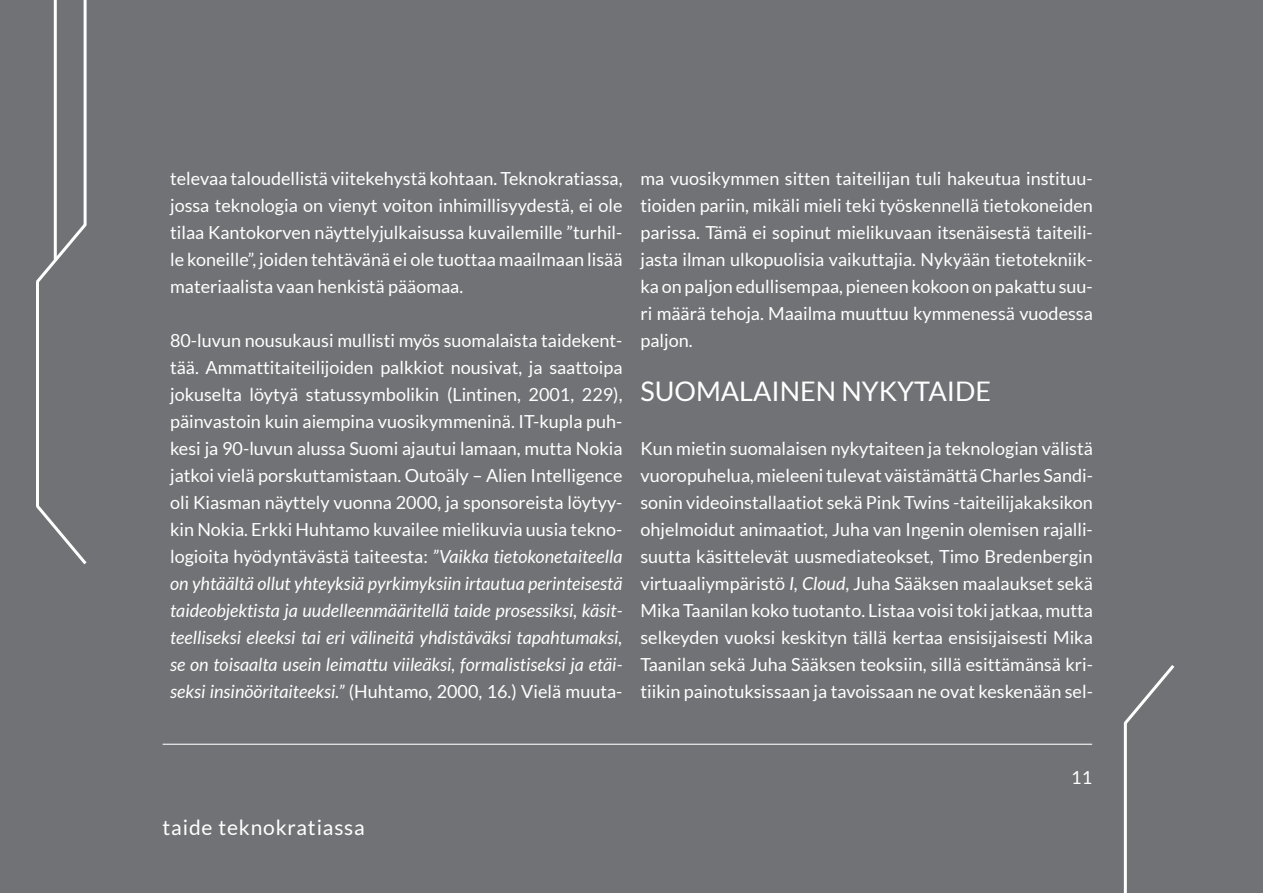
<style>
.page{position:relative;width:1263px;height:893px;background:#717275}
.page>*{position:absolute;margin:0;border:0;box-sizing:border-box;transform-origin:0 0}
.t1{font:27px "Lato";color:#fff}
.t2{font:21px "Lato";letter-spacing:.04em;color:#fff}
.t3{font:18px/27px "Lato";color:#fff;text-align:justify}
.s1{font-style:italic}
</style>
<div class="page">
<hr style="left:1124px;top:723px;width:3px;height:170px;background:#fff">
<svg style="left:1123px;top:665px;width:52px;height:63px"></svg>
<hr style="left:84px;top:0;width:3px;height:225px;background:#fff">
<svg style="left:36px;top:220px;width:51px;height:62px"></svg>
<hr style="left:36px;top:281px;width:3px;height:225px;background:#fff">
<svg style="left:36px;top:506px;width:51px;height:59px"></svg>
<hr style="left:54px;top:0;width:3px;height:260px;background:#fff">
<hr style="left:163px;top:744px;width:929px;height:1px;background:#fff">
<p class="t3" style="left:170px;top:165px;width:454px">televaa taloudellistä viitekehystä kohtaan. Teknokratiassa, jossa teknologia on vienyt voiton inhimillisyydestä, ei ole tilaa Kantokorven näyttelyjulkaisussa kuvailemille ”turhil&shy;le koneille”, joiden tehtävänä ei ole tuottaa maailmaan lisää materiaalista vaan henkistä pääomaa.</p>
<p class="t3" style="left:170px;top:327px;width:454px">80-luvun nousukausi mullisti myös suomalaista taidekent&shy;tää. Ammattitaiteilijoiden palkkiot nousivat, ja saattoipa jokuselta löytyä statussymbolikin (Lintinen, 2001, 229), päinvastoin kuin aiempina vuosikymmeninä. IT-kupla puh&shy;kesi ja 90-luvun alussa Suomi ajautui lamaan, mutta Nokia jatkoi vielä porskuttamistaan. Outoäly – Alien Intelligence oli Kiasman näyttely vuonna 2000, ja sponsoreista löytyy&shy;kin Nokia. Erkki Huhtamo kuvailee mielikuvia uusia tekno&shy;logioita hyödyntävästä taiteesta: <span class="s1">”Vaikka tietokonetaiteella on yhtäältä ollut yhteyksiä pyrkimyksiin irtautua perinteisestä taideobjektista ja uudelleenmääritellä taide prosessiksi, käsit&shy;teelliseksi eleeksi tai eri välineitä yhdistäväksi tapahtumaksi, se on toisaalta usein leimattu viileäksi, formalistiseksi ja etäi&shy;seksi insinööritaiteeksi.”</span> (Huhtamo, 2000, 16.) Vielä muuta-</p>
<p class="t3" style="left:640px;top:165px;width:454px">ma vuosikymmen sitten taiteilijan tuli hakeutua instituu&shy;tioiden pariin, mikäli mieli teki työskennellä tietokoneiden parissa. Tämä ei sopinut mielikuvaan itsenäisestä taiteili&shy;jasta ilman ulkopuolisia vaikuttajia. Nykyään tietotekniik&shy;ka on paljon edullisempaa, pieneen kokoon on pakattu suu&shy;ri määrä tehoja. Maailma muuttuu kymmenessä vuodessa paljon.</p>
<h1 class="t1" style="left:640px;top:376px;width:352px">SUOMALAINEN NYKYTAIDE</h1>
<p class="t3" style="left:640px;top:435px;width:454px">Kun mietin suomalaisen nykytaiteen ja teknologian välistä vuoropuhelua, mieleeni tulevat väistämättä Charles Sandi&shy;sonin videoinstallaatiot sekä Pink Twins -taiteilijakaksikon ohjelmoidut animaatiot, Juha van Ingenin olemisen rajalli&shy;suutta käsittelevät uusmediateokset, Timo Bredenbergin virtuaaliympäristö <span class="s1">I, Cloud</span>, Juha Sääksen maalaukset sekä Mika Taanilan koko tuotanto. Listaa voisi toki jatkaa, mutta selkeyden vuoksi keskityn tällä kertaa ensisijaisesti Mika Taanilan sekä Juha Sääksen teoksiin, sillä esittämänsä kri&shy;tiikin painotuksissaan ja tavoissaan ne ovat keskenään sel-</p>
<p class="t2" style="left:163px;top:816px;width:204px">taide teknokratiassa</p>
<p class="t3" style="left:1071px;top:764px;width:22px">11</p>
</div>
